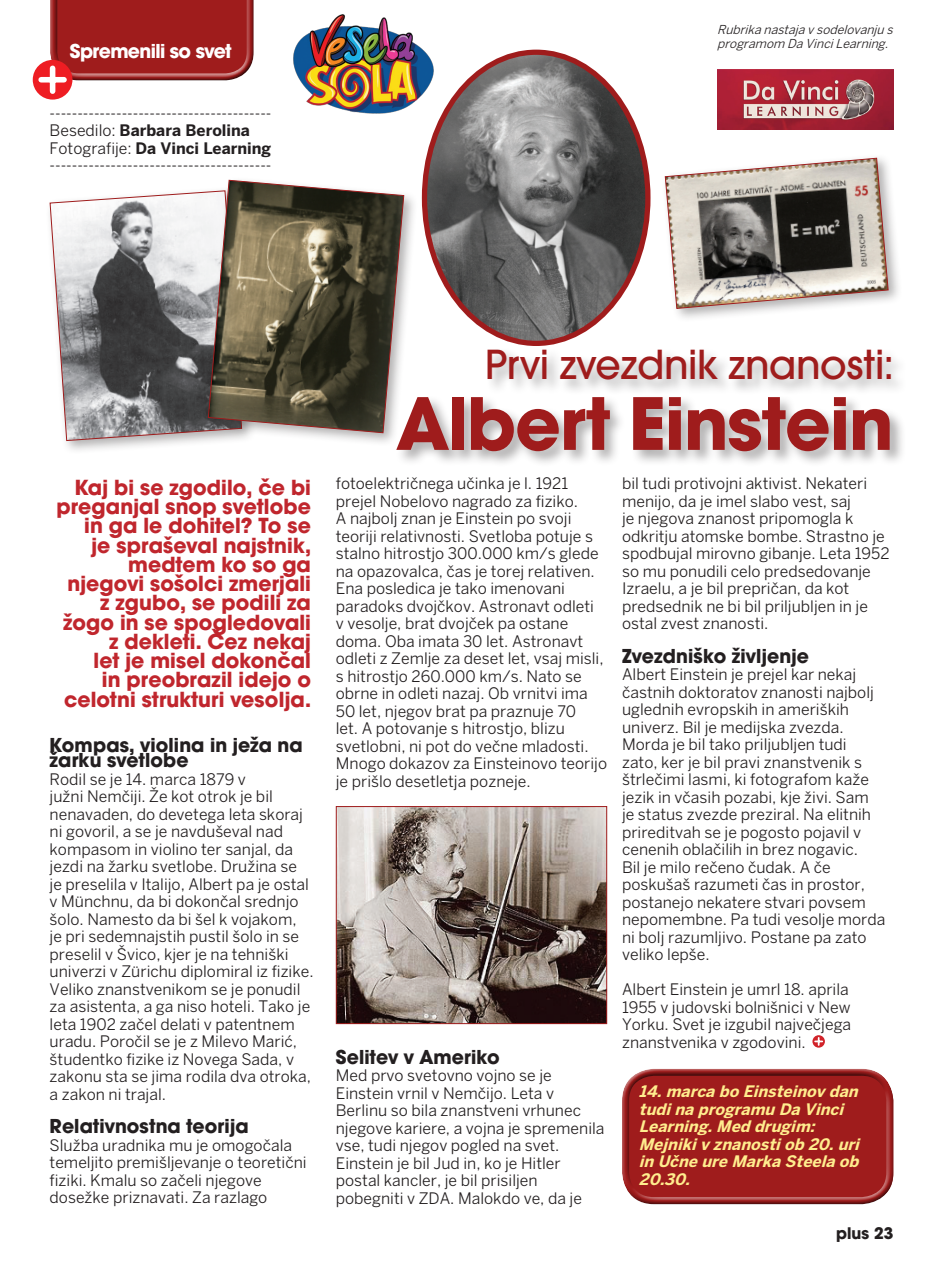
<style>
.page{position:relative;width:943px;height:1265px;background:#fff}
.page>*{position:absolute;margin:0;border:0;box-sizing:border-box;transform-origin:0 0}
.Navaden{font:700 78.75px "Avant Gar Got Itc TCE";letter-spacing:-.01em;color:#9f1c1c}
.Navaden-2{font:500 43.75px "Avant Gar Got Itc TCE";letter-spacing:-.01em;color:#9f1c1c}
.Navaden-3{font:700 22.75px/19.2px "Avant Gar Got Itc TCE";letter-spacing:.005em;color:#c0262d;text-align:right}
.Navaden-4{font:700 21px/15.8px "Avant Gar Got Itc TCE";letter-spacing:.005em;color:#231f20}
.t1{font:700 21px "Avant Gar Got Itc TCE";letter-spacing:-.03em;color:#fff}
.t2{font:700 17.5px "Avant Gar Got Itc TCE";color:#231f20}
.Navaden-5{font:15.75px/17.5px "Benton Sans SLO";color:#231f20}
.Navaden-6{font:italic 700 15.75px/17.5px "Benton Sans SLO";letter-spacing:.005em;color:#ffed8e}
.Navaden-7{font:700 15.75px "Benton Sans SLO";color:#231f20}
.Navaden-8{font:italic 12.25px/14px "Benton Sans SLO";color:#231f20}
.s1{font-weight:400}
</style>
<div class="page">
<div style="left:660px;top:153px;width:250px;height:178px;background:#231f20;opacity:.35"></div>
<svg style="left:664px;top:157px;width:225px;height:152px"></svg>
<div style="left:394px;top:394px;width:549px;height:124px;background:#231f20;opacity:.35"></div>
<div style="left:49px;top:0;width:208px;height:83px;background:#231f20;opacity:.75"></div>
<div style="left:33px;top:60px;width:39px;height:40px;background:#ee1d23;border-radius:50%"></div>
<div style="left:50px;top:68px;width:5px;height:23px;background:#fff"></div>
<div style="left:41px;top:77px;width:23px;height:6px;background:#fff"></div>
<div style="left:619px;top:1066px;width:275px;height:140px;background:#231f20;opacity:.75"></div>
<img style="left:338px;top:808px;width:267px;height:214px">
<div style="left:336px;top:806px;width:271px;height:218px;border:1px solid #9f1c1c"></div>
<img style="left:717px;top:69px;width:176px;height:60px">
<svg style="left:812px;top:1035px;width:12px;height:13px"></svg>
<svg style="left:815px;top:1038px;width:7px;height:7px"></svg>
<div style="left:45px;top:186px;width:219px;height:277px;background:#231f20;opacity:.35"></div>
<svg style="left:49px;top:190px;width:154px;height:251px"></svg>
<div style="left:203px;top:175px;width:223px;height:280px;background:#231f20;opacity:.35"></div>
<svg style="left:207px;top:179px;width:198px;height:255px"></svg>
<img style="left:424px;top:52px;width:224px;height:291px">
<div style="left:486px;top:347px;width:457px;height:113px;background:#231f20;opacity:.35"></div>
<img style="left:293px;top:15px;width:143px;height:99px">
<p class="t1" style="left:70px;top:38px;width:163px">Spremenili so svet</p>
<p class="Navaden-5" style="left:50px;top:104px;width:223px">----------------------------------------</p>
<p class="Navaden-7" style="left:50px;top:121px;width:202px"><span class="s1">Besedilo:</span> Barbara Berolina</p>
<p class="Navaden-7" style="left:50px;top:139px;width:223px"><span class="s1">Fotografije:</span> Da Vinci Learning</p>
<p class="Navaden-5" style="left:50px;top:157px;width:223px">----------------------------------------</p>
<p class="Navaden-8" style="left:717px;top:23px;width:177px">Rubrika nastaja v sodelovanju s programom Da Vinci Learning.</p>
<p class="Navaden-3" style="left:56px;top:477px;width:256px">Kaj bi se zgodilo, če bi preganjal snop svetlobe in ga le dohitel? To se<br>je spraševal najstnik, medtem ko so ga njegovi sošolci zmerjali z zgubo, se podili za žogo in se spogledovali z dekleti. Čez nekaj<br>let je misel dokončal<br>in preobrazil idejo o celotni strukturi vesolja.</p>
<p class="Navaden-4" style="left:50px;top:736px;width:255px">Kompas, violina in ježa na žarku svetlobe</p>
<p class="Navaden-5" style="left:50px;top:770px;width:265px">Rodil se je 14. marca 1879 v<br>južni Nemčiji. Že kot otrok je bil nenavaden, do devetega leta skoraj ni govoril, a se je navduševal nad kompasom in violino ter sanjal, da jezdi na žarku svetlobe. Družina se<br>je preselila v Italijo, Albert pa je ostal v Münchnu, da bi dokončal srednjo šolo. Namesto da bi šel k vojakom,<br>je pri sedemnajstih pustil šolo in se preselil v Švico, kjer je na tehniški univerzi v Zürichu diplomiral iz fizike.<br>Veliko znanstvenikom se je ponudil za asistenta, a ga niso hoteli. Tako je leta 1902 začel delati v patentnem uradu. Poročil se je z Milevo Marić, študentko fizike iz Novega Sada, v zakonu sta se jima rodila dva otroka, a zakon ni trajal.</p>
<p class="Navaden-4" style="left:50px;top:1118px;width:200px">Relativnostna teorija</p>
<p class="Navaden-5" style="left:50px;top:1136px;width:258px">Služba uradnika mu je omogočala temeljito premišljevanje o teoretični fiziki. Kmalu so začeli njegove dosežke priznavati. Za razlago</p>
<p class="Navaden-2" style="left:484px;top:339px;width:410px">Prvi zvezdnik znanosti:</p>
<p class="Navaden" style="left:396px;top:375px;width:498px">Albert Einstein</p>
<p class="Navaden-5" style="left:336px;top:475px;width:273px">fotoelektričnega učinka je l. 1921 prejel Nobelovo nagrado za fiziko.<br>A najbolj znan je Einstein po svoji teoriji relativnosti. Svetloba potuje s stalno hitrostjo 300.000 km/s glede na opazovalca, čas je torej relativen.<br>Ena posledica je tako imenovani paradoks dvojčkov. Astronavt odleti<br>v vesolje, brat dvojček pa ostane doma. Oba imata 30 let. Astronavt odleti z Zemlje za deset let, vsaj misli, s hitrostjo 260.000 km/s. Nato se obrne in odleti nazaj. Ob vrnitvi ima 50 let, njegov brat pa praznuje 70<br>let. A potovanje s hitrostjo, blizu svetlobni, ni pot do večne mladosti.<br>Mnogo dokazov za Einsteinovo teorijo je prišlo desetletja pozneje.</p>
<p class="Navaden-4" style="left:336px;top:1049px;width:165px">Selitev v Ameriko</p>
<p class="Navaden-5" style="left:336px;top:1067px;width:270px">Med prvo svetovno vojno se je Einstein vrnil v Nemčijo. Leta v Berlinu so bila znanstveni vrhunec njegove kariere, a vojna je spremenila vse, tudi njegov pogled na svet.<br>Einstein je bil Jud in, ko je Hitler postal kancler, je bil prisiljen pobegniti v ZDA. Malokdo ve, da je</p>
<p class="Navaden-5" style="left:622px;top:475px;width:269px">bil tudi protivojni aktivist. Nekateri menijo, da je imel slabo vest, saj<br>je njegova znanost pripomogla k odkritju atomske bombe. Strastno je spodbujal mirovno gibanje. Leta 1952 so mu ponudili celo predsedovanje Izraelu, a je bil prepričan, da kot predsednik ne bi bil priljubljen in je ostal zvest znanosti.</p>
<p class="Navaden-4" style="left:622px;top:648px;width:188px">Zvezdniško življenje</p>
<p class="Navaden-5" style="left:622px;top:666px;width:265px">Albert Einstein je prejel kar nekaj častnih doktoratov znanosti najbolj uglednih evropskih in ameriških univerz. Bil je medijska zvezda.<br>Morda je bil tako priljubljen tudi zato, ker je bil pravi znanstvenik s štrlečimi lasmi, ki fotografom kaže jezik in včasih pozabi, kje živi. Sam<br>je status zvezde preziral. Na elitnih prireditvah se je pogosto pojavil v cenenih oblačilih in brez nogavic.<br>Bil je milo rečeno čudak. A če poskušaš razumeti čas in prostor, postanejo nekatere stvari povsem nepomembne. Pa tudi vesolje morda ni bolj razumljivo. Postane pa zato veliko lepše.</p>
<p class="Navaden-5" style="left:622px;top:981px;width:231px">Albert Einstein je umrl 18. aprila<br>1955 v judovski bolnišnici v New<br>Yorku. Svet je izgubil največjega znanstvenika v zgodovini.</p>
<p class="Navaden-6" style="left:639px;top:1083px;width:220px">14. marca bo Einsteinov dan tudi na programu Da Vinci<br>Learning. Med drugim:</p>
<p class="Navaden-6" style="left:639px;top:1135px;width:221px;text-align:justify">Mejniki v znanosti ob 20. uri in Učne ure Marka Steela ob 20.30.</p>
<p class="t2" style="left:836px;top:1222px;width:59px">plus 23</p>
</div>
